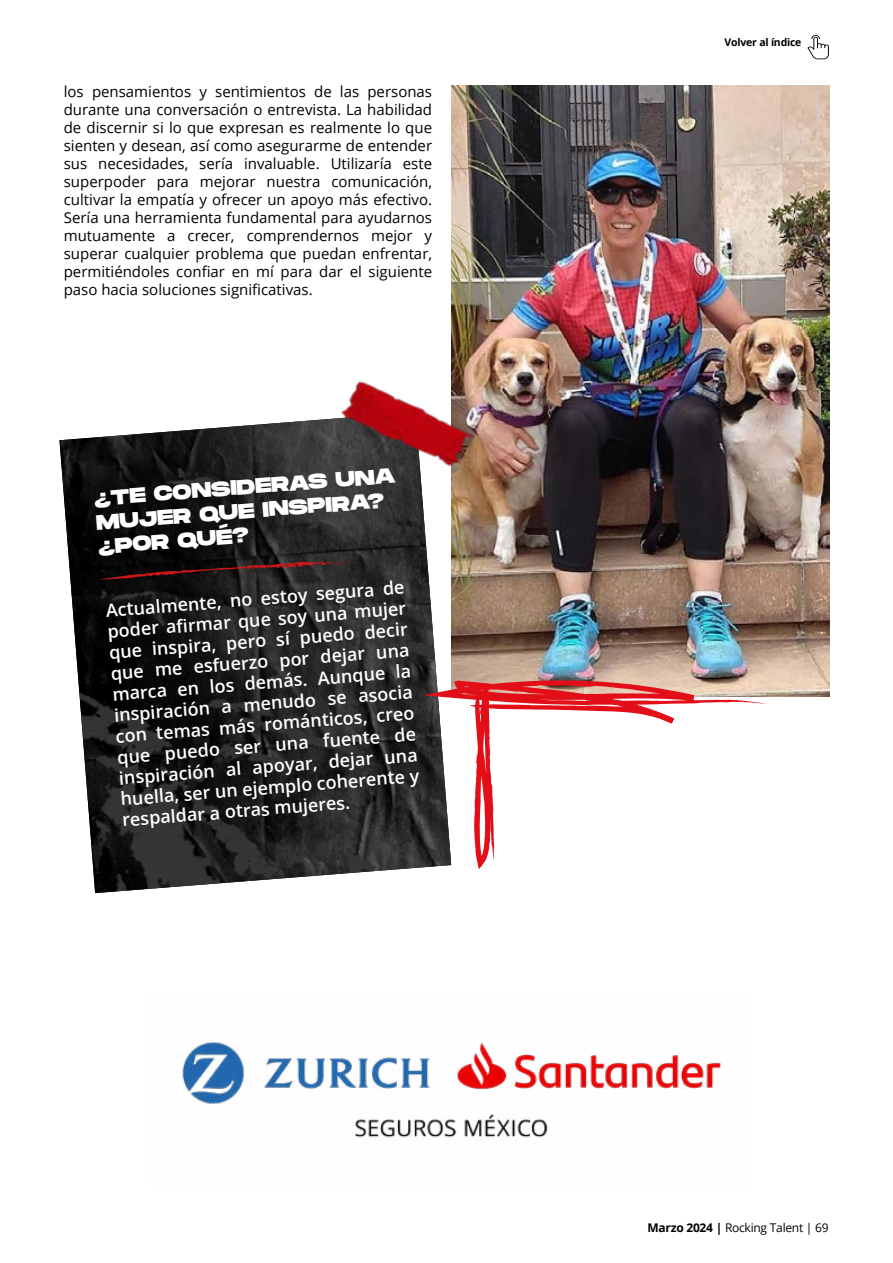
<style>
.page{position:relative;width:893px;height:1263px;background:#fff}
.page>*{position:absolute;margin:0;border:0;box-sizing:border-box;transform-origin:0 0}
.t1{font:800 21px/24.3px "Monument Extended";color:#fff}
.t2{font:600 18px/21px "Open Sans";color:#fff;text-align:justify}
.t3{font:15px/18px "Open Sans";color:#000;text-align:justify}
.t4{font:12px "Open Sans";letter-spacing:-.02em;color:#000}
.t5{font:700 10.5px "Open Sans";letter-spacing:-.02em;color:#000}
.s1{font-weight:700}
</style>
<div class="page">
<img style="left:451px;top:85px;width:378px;height:611px">
<img style="left:59px;top:418px;width:392px;height:475px">
<img style="left:339px;top:377px;width:136px;height:96px">
<svg style="left:100px;top:561px;width:269px;height:19px;background:#2b1919"></svg>
<img style="left:182px;top:1041px;width:540px;height:103px">
<svg style="left:423px;top:679px;width:344px;height:190px"></svg>
<svg style="left:807px;top:35px;width:22px;height:24px"></svg>
<p class="t3" style="left:64px;top:82px;width:370px">los pensamientos y sentimientos de las personas durante una conversación o entrevista. La habilidad de discernir si lo que expresan es realmente lo que sienten y desean, así como asegurarme de entender sus necesidades, sería invaluable. Utilizaría este superpoder para mejorar nuestra comunicación, cultivar la empatía y ofrecer un apoyo más efectivo.<br>Sería una herramienta fundamental para ayudarnos mutuamente a crecer, comprendernos mejor y superar cualquier problema que puedan enfrentar, permitiéndoles confiar en mí para dar el siguiente paso hacia soluciones significativas.</p>
<h1 class="t1" style="left:93px;top:485px;width:303px;rotate:-4deg">¿TE CONSIDERAS UNA<br>MUJER QUE INSPIRA? ¿POR QUÉ?</h1>
<p class="t2" style="left:105px;top:598px;width:303px;rotate:-4deg">Actualmente, no estoy segura de poder afi rmar que soy una mujer que inspira, pero sí puedo decir que me esfuerzo por dejar una marca en los demás. Aunque la inspiración a menudo se asocia con temas más románticos, creo que puedo ser una fuente de inspiración al apoyar, dejar una huella, ser un ejemplo coherente y respaldar a otras mujeres.</p>
<p class="t5" style="left:725px;top:35px;width:78px">Volver al índice</p>
<p class="t4" style="left:647px;top:1220px;width:183px"><span class="s1">Marzo 2024 |</span> Rocking Talent | 69</p>
</div>
